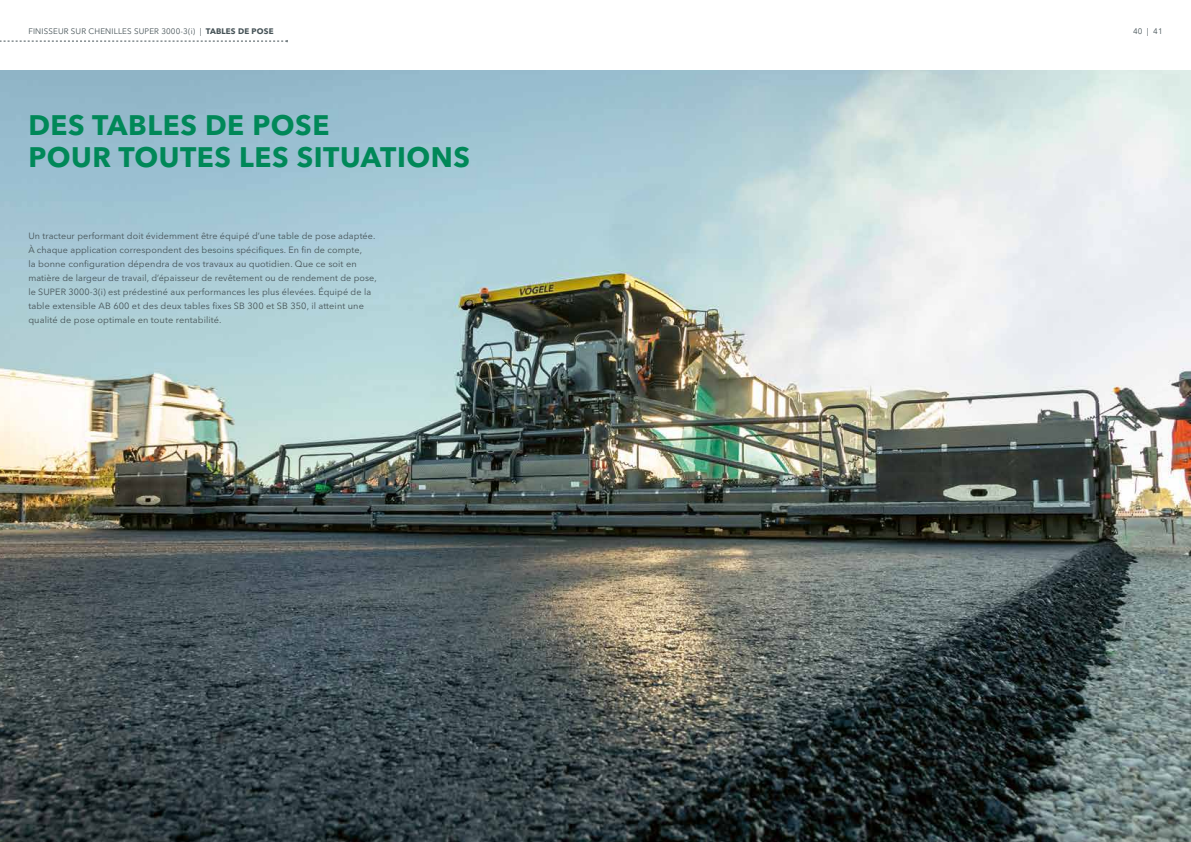
<style>
.page{position:relative;width:1191px;height:842px;background:#fff}
.page>*{position:absolute;margin:0;border:0;box-sizing:border-box;transform-origin:0 0}
.t1{font:700 28px/32px "Avenir Next LT Pro";letter-spacing:.02em;color:#008858}
.t2{font:9px/14px "Avenir Next LT Pro";letter-spacing:.01em;color:#455256}
.t3{font:8px "Avenir Next LT Pro";letter-spacing:.02em;color:#455256}
.s1{font-weight:700}
</style>
<div class="page">
<img style="left:0;top:71px;width:1191px;height:771px">
<svg style="left:0;top:40px;width:288px;height:2px"></svg>
<p class="t3" style="left:28px;top:27px;width:247px">FINISSEUR SUR CHENILLES SUPER 3000-3(i) | <span class="s1">TABLES DE POSE</span></p>
<p class="t3" style="left:1133px;top:27px;width:31px">40 | 41</p>
<h1 class="t1" style="left:28px;top:108px;width:443px">DES TABLES DE POSE<br>POUR TOUTES LES SITUATIONS</h1>
<p class="t2" style="left:28px;top:229px;width:350px">Un tracteur performant doit évidemment être équipé d’une table de pose adaptée.<br>À chaque application correspondent des besoins spécifiques. En fin de compte,<br>la bonne configuration dépendra de vos travaux au quotidien. Que ce soit en matière de largeur de travail, d’épaisseur de revêtement ou de rendement de pose, le SUPER 3000-3(i) est prédestiné aux performances les plus élevées. Équipé de la table extensible AB 600 et des deux tables fixes SB 300 et SB 350, il atteint une qualité de pose optimale en toute rentabilité.</p>
</div>
